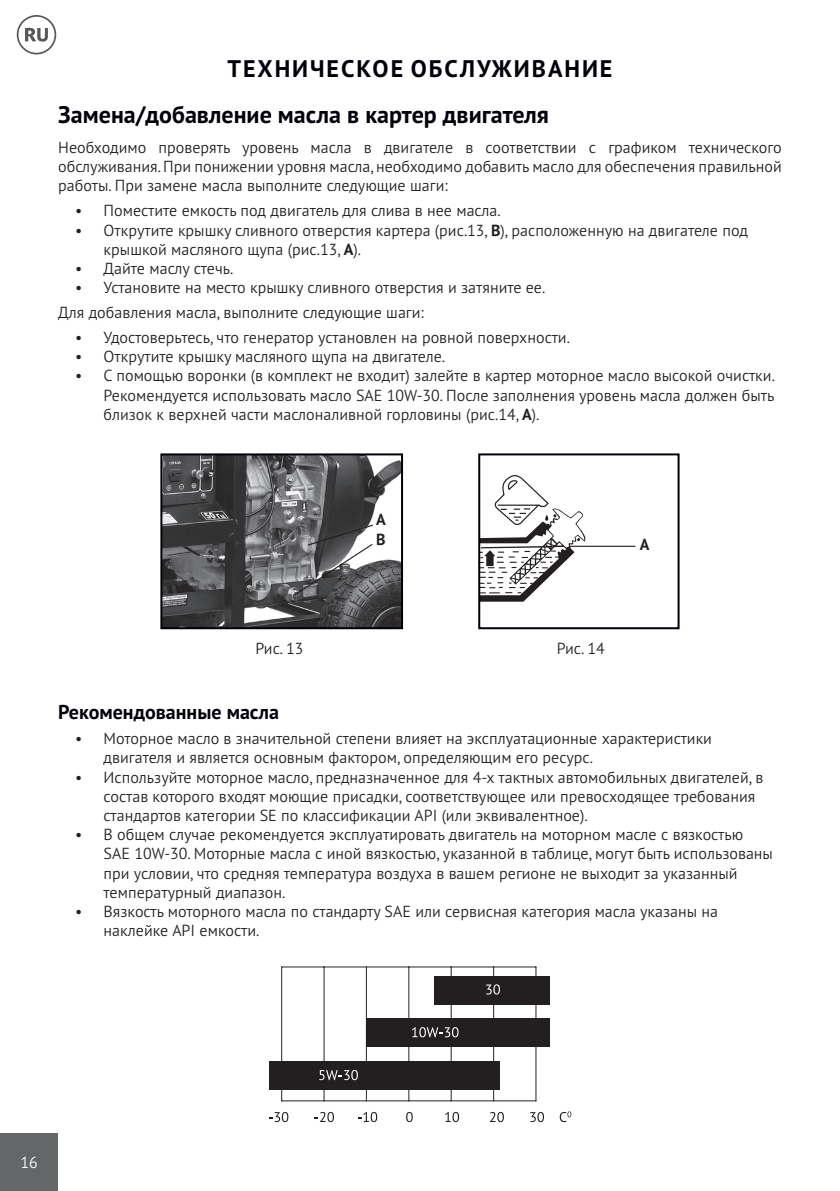
<style>
.page{position:relative;width:840px;height:1191px;background:#fff}
.page>*{position:absolute;margin:0;border:0;box-sizing:border-box;transform-origin:0 0}
.t1{font:700 24px/45.8px "PT Sans Pro";color:#00000a}
.t2{font:700 20px "PT Sans Pro";color:#00000a}
.t3{font:300 16px/19.2px "PT Sans Pro";color:#231f20}
.t4{font:700 16px/20.4px "PT Sans Pro";color:#231f20}
.t5{font:300 16px "PT Sans Pro";color:#fff}
.t6{font:15.8px/18.8px "PT Sans Pro";color:#231f20}
.s1{font-weight:700}
</style>
<div class="page">
<div style="left:0;top:1133px;width:58px;height:58px;background:#646768"></div>
<svg style="left:17px;top:15px;width:39px;height:39px"></svg>
<hr style="left:281px;top:966px;width:255px;height:1px;background:#3e3e3e">
<hr style="left:281px;top:1100px;width:255px;height:1px;background:#3e3e3e">
<hr style="left:535px;top:966px;width:1px;height:135px;background:#3e3e3e">
<hr style="left:492px;top:966px;width:2px;height:135px;background:#3e3e3e">
<hr style="left:450px;top:966px;width:1px;height:135px;background:#3e3e3e">
<hr style="left:408px;top:966px;width:1px;height:135px;background:#3e3e3e">
<hr style="left:365px;top:966px;width:2px;height:135px;background:#3e3e3e">
<hr style="left:323px;top:966px;width:1px;height:135px;background:#3e3e3e">
<hr style="left:281px;top:966px;width:1px;height:135px;background:#3e3e3e">
<div style="left:433px;top:976px;width:116px;height:28px;background:#231f20"></div>
<svg style="left:486px;top:984px;width:13px;height:10px"></svg>
<div style="left:366px;top:1018px;width:183px;height:29px;background:#231f20"></div>
<svg style="left:412px;top:1027px;width:46px;height:10px"></svg>
<div style="left:268px;top:1061px;width:231px;height:28px;background:#231f20"></div>
<svg style="left:319px;top:1070px;width:39px;height:10px"></svg>
<svg style="left:530px;top:1112px;width:13px;height:10px"></svg>
<svg style="left:559px;top:1111px;width:12px;height:11px"></svg>
<svg style="left:489px;top:1112px;width:14px;height:10px"></svg>
<svg style="left:445px;top:1112px;width:14px;height:10px"></svg>
<svg style="left:358px;top:1112px;width:19px;height:10px"></svg>
<svg style="left:314px;top:1112px;width:20px;height:10px"></svg>
<svg style="left:269px;top:1112px;width:19px;height:10px"></svg>
<svg style="left:406px;top:1112px;width:6px;height:10px"></svg>
<img style="left:163px;top:456px;width:237px;height:170px">
<div style="left:160px;top:453px;width:243px;height:176px;border:2px solid #00000a"></div>
<svg style="left:293px;top:524px;width:81px;height:72px;background:#747576"></svg>
<svg style="left:481px;top:475px;width:105px;height:126px"></svg>
<div style="left:478px;top:453px;width:201px;height:176px;border:2px solid #00000a"></div>
<hr style="left:569px;top:546px;width:66px;height:1px;background:#231f20">
<h1 class="t1" style="left:58px;top:45px;width:555px;text-indent:169px">ТЕХНИЧЕСКОЕ ОБСЛУЖИВАНИЕ<br>Замена/добавление масла в картер двигателя</h1>
<p class="t3" style="left:58px;top:137px;width:724px;text-align:justify">Необходимо проверять уровень масла в двигателе в соответствии с графиком технического обслуживания. При понижении уровня масла, необходимо добавить масло для обеспечения правильной работы. При замене масла выполните следующие шаги:</p>
<p class="t3" style="left:75px;top:201px;width:427px">• Поместите емкость под двигатель для слива в нее масла.</p>
<p class="t3" style="left:104px;top:220px;width:645px;text-indent:-28px">• Открутите крышку сливного отверстия картера (рис.13, <span class="s1">В</span>), расположенную на двигателе под крышкой масляного щупа (рис.13, <span class="s1">А</span>).</p>
<p class="t3" style="left:75px;top:258px;width:159px">• Дайте маслу стечь.</p>
<p class="t3" style="left:58px;top:275px;width:488px;line-height:24.8px;text-indent:17px">• Установите на место крышку сливного отверстия и затяните ее.<br>Для добавления масла, выполните следующие шаги:</p>
<p class="t3" style="left:75px;top:327px;width:496px">• Удостоверьтесь, что генератор установлен на ровной поверхности.</p>
<p class="t3" style="left:75px;top:346px;width:371px">• Открутите крышку масляного щупа на двигателе.</p>
<p class="t3" style="left:104px;top:366px;width:672px;text-align:justify;text-indent:-28px">• С помощью воронки (в комплект не входит) залейте в картер моторное масло высокой очистки.<br>Рекомендуется использовать масло SАЕ 10W-30. После заполнения уровень масла должен быть близок к верхней части маслоналивной горловины (рис.14, <span class="s1">А</span>).</p>
<p class="t6" style="left:67px;top:109px;width:310px">Pirms elektriskās iekārtas lietošanas uzmanīgi</p>
<p class="t6" style="left:67px;top:157px;width:318px">Prieš pradėdami naudoti įranga, būtinai atidžiai perskaitykite šį žinyną</p>
<p class="t6" style="left:67px;top:206px;width:270px">Enne seadmete kasutamist tuleb lugeda hoolikalt kasutusjuhendit</p>
<p class="t3" style="left:255px;top:638px;width:49px">Рис. 13</p>
<p class="t4" style="left:376px;top:508px;width:11px">A<br>B</p>
<p class="t4" style="left:639px;top:534px;width:11px">A</p>
<p class="t3" style="left:556px;top:638px;width:49px">Рис. 14</p>
<p class="t2" style="left:58px;top:699px;width:222px">Рекомендованные масла</p>
<p class="t3" style="left:104px;top:728px;width:609px;text-indent:-28px">• Моторное масло в значительной степени влияет на эксплуатационные характеристики двигателя и является основным фактором, определяющим его ресурс.</p>
<p class="t3" style="left:104px;top:767px;width:660px;text-indent:-28px">• Используйте моторное масло, предназначенное для 4-х тактных автомобильных двигателей, в состав которого входят моющие присадки, соответствующее или превосходящее требования стандартов категории SЕ по классификации АРІ (или эквивалентное).</p>
<p class="t3" style="left:104px;top:824px;width:670px;text-indent:-28px">• В общем случае рекомендуется эксплуатировать двигатель на моторном масле с вязкостью SАЕ 10W-30. Моторные масла с иной вязкостью, указанной в таблице, могут быть использованы при условии, что средняя температура воздуха в вашем регионе не выходит за указанный температурный диапазон.</p>
<p class="t3" style="left:104px;top:901px;width:615px;text-indent:-28px">• Вязкость моторного масла по стандарту SАЕ или сервисная категория масла указаны на наклейке АРІ емкости.</p>
<p class="t5" style="left:20px;top:1152px;width:19px">16</p>
</div>
